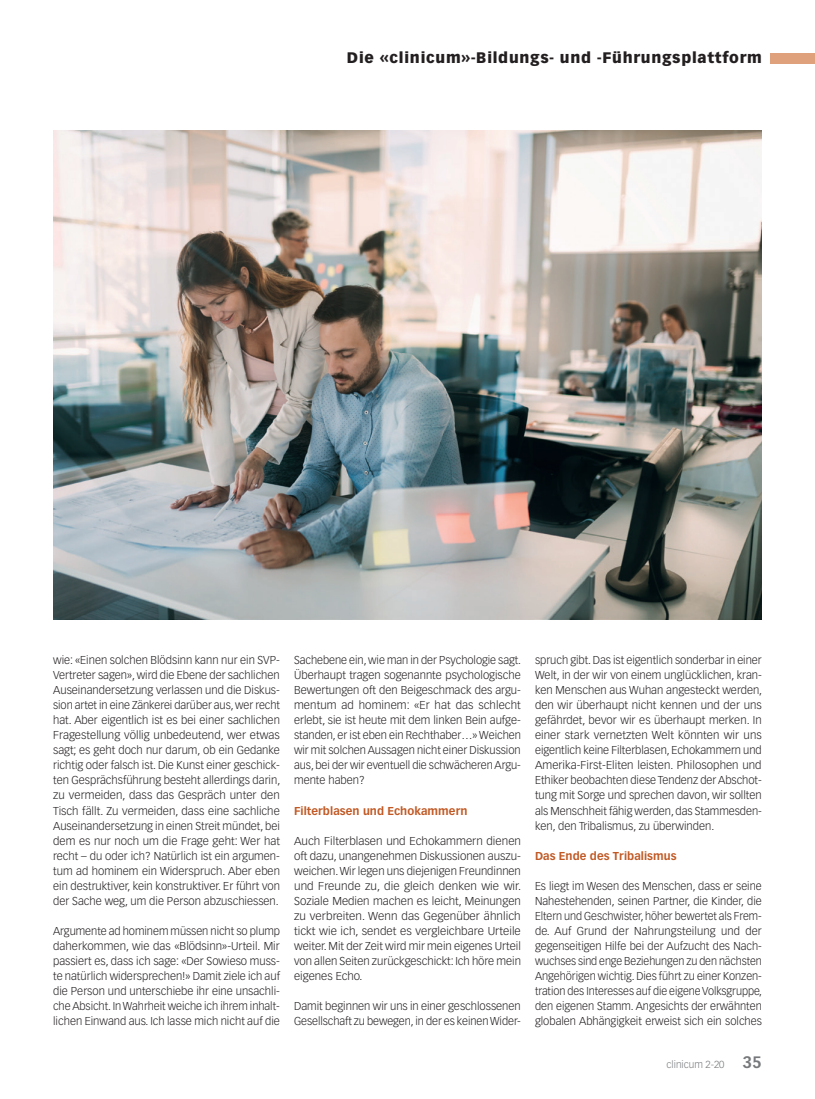
<style>
.page{position:relative;width:815px;height:1099px;background:#fff}
.page>*{position:absolute;margin:0;border:0;box-sizing:border-box;transform-origin:0 0}
.t1{font:900 15px "Vectora LT Std";letter-spacing:.05em;color:#231f20}
.Lauftext{font:300 11.25px/15px "Vectora LT Std";color:#231f20;text-align:justify}
.ZT_Bildung{font:700 11.25px "Vectora LT Std";letter-spacing:.005em;color:#c15924}
.t2{font:300 10px "Vectora LT Std";color:#76787b}
.s1{font-weight:700;font-size:16.25px}
</style>
<div class="page">
<div style="left:770px;top:53px;width:45px;height:10px;background:#dea17b"></div>
<img style="left:53px;top:130px;width:709px;height:489px">
<h1 class="t1" style="left:347px;top:49px;width:416px">Die «clinicum»-Bildungs- und -Führungsplattform</h1>
<p class="Lauftext" style="left:53px;top:653px;width:229px">wie: «Einen solchen Blödsinn kann nur ein SVP-Vertreter sagen», wird die Ebene der sachlichen Auseinandersetzung verlassen und die Diskus&shy;sion artet in eine Zänkerei darüber aus, wer recht hat. Aber eigentlich ist es bei einer sachlichen Fragestellung völlig unbedeutend, wer etwas sagt; es geht doch nur darum, ob ein Gedanke richtig oder falsch ist. Die Kunst einer geschick&shy;ten Gesprächsführung besteht allerdings darin, zu vermeiden, dass das Gespräch unter den Tisch fällt. Zu vermeiden, dass eine sachliche Auseinandersetzung in einen Streit mündet, bei dem es nur noch um die Frage geht: Wer hat recht – du oder ich? Natürlich ist ein argumen&shy;tum ad hominem ein Widerspruch. Aber eben ein destruktiver, kein konstruktiver. Er führt von der Sache weg, um die Person abzuschiessen.</p>
<p class="Lauftext" style="left:53px;top:923px;width:228px">Argumente ad hominem müssen nicht so plump daherkommen, wie das «Blödsinn»-Urteil. Mir passiert es, dass ich sage: «Der Sowieso muss&shy;te natürlich widersprechen!» Damit ziele ich auf die Person und unterschiebe ihr eine unsachli&shy;che Absicht. In Wahrheit weiche ich ihrem inhalt&shy;lichen Einwand aus. Ich lasse mich nicht auf die</p>
<p class="Lauftext" style="left:294px;top:653px;width:229px">Sachebene ein, wie man in der Psychologie sagt.<br>Überhaupt tragen sogenannte psychologische Bewertungen oft den Beigeschmack des argu&shy;mentum ad hominem: «Er hat das schlecht erlebt, sie ist heute mit dem linken Bein aufge&shy;standen, er ist eben ein Rechthaber…» Weichen wir mit solchen Aussagen nicht einer Diskussion aus, bei der wir eventuell die schwächeren Argu&shy;mente haben?</p>
<p class="ZT_Bildung" style="left:294px;top:803px;width:175px">Filterblasen und Echokammern</p>
<p class="Lauftext" style="left:294px;top:833px;width:229px">Auch Filterblasen und Echokammern dienen oft dazu, unangenehmen Diskussionen auszu&shy;weichen. Wir legen uns diejenigen Freundinnen und Freunde zu, die gleich denken wie wir.<br>Soziale Medien machen es leicht, Meinungen zu verbreiten. Wenn das Gegenüber ähnlich tickt wie ich, sendet es vergleichbare Urteile weiter. Mit der Zeit wird mir mein eigenes Urteil von allen Seiten zurückgeschickt: Ich höre mein eigenes Echo.</p>
<p class="Lauftext" style="left:294px;top:998px;width:228px">Damit beginnen wir uns in einer geschlossenen<br>Gesellschaft zu bewegen, in der es keinen Wider-</p>
<p class="Lauftext" style="left:535px;top:653px;width:229px">spruch gibt. Das ist eigentlich sonderbar in einer Welt, in der wir von einem unglücklichen, kran&shy;ken Menschen aus Wuhan angesteckt werden, den wir überhaupt nicht kennen und der uns gefährdet, bevor wir es überhaupt merken. In einer stark vernetzten Welt könnten wir uns eigentlich keine Filterblasen, Echokammern und Amerika-First-Eliten leisten. Philosophen und Ethiker beobachten diese Tendenz der Abschot&shy;tung mit Sorge und sprechen davon, wir sollten als Menschheit fähig werden, das Stammesden&shy;ken, den Tribalismus, zu überwinden.</p>
<p class="ZT_Bildung" style="left:535px;top:848px;width:143px">Das Ende des Tribalismus</p>
<p class="Lauftext" style="left:535px;top:878px;width:229px">Es liegt im Wesen des Menschen, dass er seine Nahestehenden, seinen Partner, die Kinder, die Eltern und Geschwister, höher bewertet als Frem&shy;de. Auf Grund der Nahrungsteilung und der gegenseitigen Hilfe bei der Aufzucht des Nach&shy;wuchses sind enge Beziehungen zu den nächsten Angehörigen wichtig. Dies führt zu einer Konzen&shy;tration des Interesses auf die eigene Volksgruppe, den eigenen Stamm. Angesichts der erwähnten globalen Abhängigkeit erweist sich ein solches</p>
<p class="t2" style="left:667px;top:1058px;width:97px">clinicum 2-20 <span class="s1">35</span></p>
</div>
